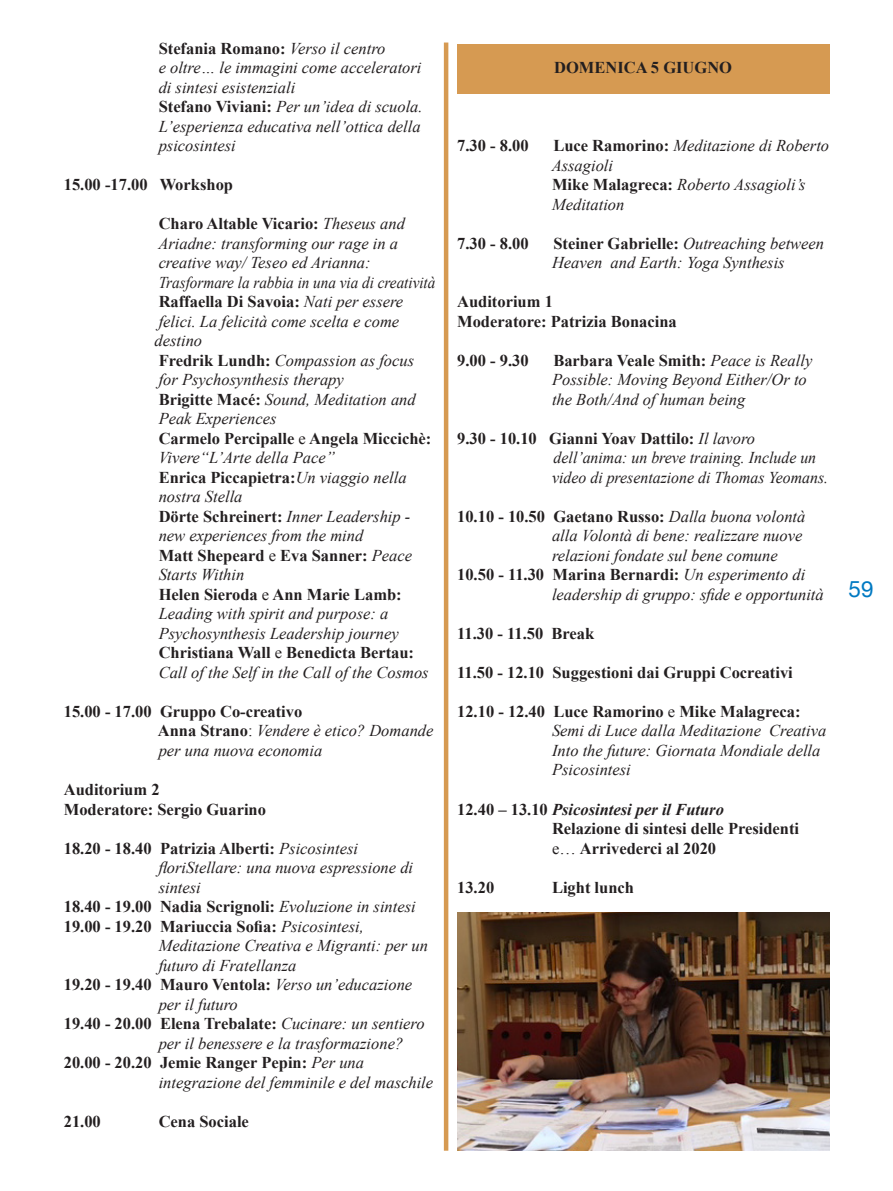
<style>
.page{position:relative;width:893px;height:1191px;background:#fff}
.page>*{position:absolute;margin:0;border:0;box-sizing:border-box;transform-origin:0 0}
.t1{font:22.5px "Helvetica Neue";color:#0079c2}
._1-articoloPSICOSINT{font:italic 16.5px/19.5px "Times New Roman";color:#231f20}
._1-articoloPSICOSINT-2{font:700 16.5px "Times New Roman";color:#231f20}
._1-articoloPSICOSINT-3{font:italic 16.5px "Times New Roman";color:#231f20;scale:.96 1}
._1-articoloPSICOSINT-4{font:italic 16.5px "Times New Roman";color:#231f20;scale:.92 1}
._1-articoloPSICOSINT-5{font:italic 700 16.5px "Times New Roman";color:#231f20}
.s1{font-weight:400;font-style:italic}
.s2{font-weight:700;font-style:normal}
.s3{font-weight:400}
.s4{font-style:normal}
</style>
<div class="page">
<div style="left:457px;top:44px;width:372px;height:50px;background:#d69a52"></div>
<hr style="left:444px;top:43px;width:4px;height:1107px;background:#d69a52">
<img style="left:457px;top:912px;width:372px;height:238px">
<p class="_1-articoloPSICOSINT-2" style="left:159px;top:37px;width:228px">Stefania Romano: <span class="s1">Verso il centro</span></p>
<p class="_1-articoloPSICOSINT" style="left:159px;top:58px;width:264px">e oltre… le immagini come acceleratori</p>
<p class="_1-articoloPSICOSINT" style="left:159px;top:77px;width:138px">di sintesi esistenziali</p>
<p class="_1-articoloPSICOSINT" style="left:159px;top:97px;width:265px"><span class="s2">Stefano Viviani:</span> Per un’idea di scuola.</p>
<p class="_1-articoloPSICOSINT" style="left:159px;top:116px;width:263px">L’esperienza educativa nell’ottica della</p>
<p class="_1-articoloPSICOSINT" style="left:159px;top:136px;width:79px">psicosintesi</p>
<p class="_1-articoloPSICOSINT-2" style="left:64px;top:173px;width:171px">15.00 -17.00 Workshop</p>
<p class="_1-articoloPSICOSINT-2" style="left:159px;top:212px;width:248px">Charo Altable Vicario: <span class="s1">Theseus and</span></p>
<p class="_1-articoloPSICOSINT" style="left:158px;top:233px;width:241px">Ariadne: transforming our rage in a</p>
<p class="_1-articoloPSICOSINT" style="left:159px;top:253px;width:214px">creative way/ Teseo ed Arianna:</p>
<p class="_1-articoloPSICOSINT-4" style="left:159px;top:271px;width:302px">Trasformare la rabbia in una via di creatività</p>
<p class="_1-articoloPSICOSINT-2" style="left:159px;top:290px;width:246px">Raffaella Di Savoia: <span class="s1">Nati per essere</span></p>
<p class="_1-articoloPSICOSINT" style="left:159px;top:311px;width:242px">felici. La felicità come scelta e come</p>
<p class="_1-articoloPSICOSINT" style="left:155px;top:331px;width:49px">destino</p>
<p class="_1-articoloPSICOSINT" style="left:159px;top:350px;width:257px"><span class="s2">Fredrik Lundh:</span> Compassion as focus</p>
<p class="_1-articoloPSICOSINT" style="left:159px;top:370px;width:187px">for Psychosynthesis therapy</p>
<p class="_1-articoloPSICOSINT" style="left:159px;top:389px;width:259px"><span class="s2">Brigitte Macé:</span> Sound, Meditation and</p>
<p class="_1-articoloPSICOSINT" style="left:159px;top:409px;width:119px">Peak Experiences</p>
<p class="_1-articoloPSICOSINT-2" style="left:159px;top:427px;width:274px">Carmelo Percipalle <span class="s3">e</span> Angela Miccichè:</p>
<p class="_1-articoloPSICOSINT" style="left:159px;top:448px;width:178px">Vivere“L’Arte della Pace”</p>
<p class="_1-articoloPSICOSINT-2" style="left:159px;top:466px;width:249px">Enrica Piccapietra:<span class="s1">Un viaggio nella</span></p>
<p class="_1-articoloPSICOSINT" style="left:159px;top:487px;width:85px">nostra Stella</p>
<p class="_1-articoloPSICOSINT-2" style="left:159px;top:505px;width:253px">Dörte Schreinert: <span class="s1">Inner Leadership -</span></p>
<p class="_1-articoloPSICOSINT" style="left:159px;top:526px;width:206px">new experiences from the mind</p>
<p class="_1-articoloPSICOSINT-2" style="left:159px;top:544px;width:255px">Matt Shepeard <span class="s3">e</span> Eva Sanner: <span class="s1">Peace</span></p>
<p class="_1-articoloPSICOSINT" style="left:159px;top:565px;width:87px">Starts Within</p>
<p class="_1-articoloPSICOSINT-2" style="left:159px;top:583px;width:245px">Helen Sieroda <span class="s3">e</span> Ann Marie Lamb:</p>
<p class="_1-articoloPSICOSINT" style="left:159px;top:604px;width:231px">Leading with spirit and purpose: a</p>
<p class="_1-articoloPSICOSINT" style="left:159px;top:623px;width:242px">Psychosynthesis Leadership journey</p>
<p class="_1-articoloPSICOSINT-2" style="left:159px;top:641px;width:257px">Christiana Wall <span class="s3">e</span> Benedicta Bertau:</p>
<p class="_1-articoloPSICOSINT" style="left:159px;top:662px;width:271px">Call of the Self in the Call of the Cosmos</p>
<p class="_1-articoloPSICOSINT-2" style="left:64px;top:700px;width:240px">15.00 - 17.00 Gruppo Co-creativo</p>
<p class="_1-articoloPSICOSINT" style="left:158px;top:721px;width:277px"><span class="s2">Anna Strano</span><span class="s4">:</span> Vendere è etico? Domande</p>
<p class="_1-articoloPSICOSINT" style="left:159px;top:740px;width:165px">per una nuova economia</p>
<p class="_1-articoloPSICOSINT-2" style="left:64px;top:778px;width:97px">Auditorium 2</p>
<p class="_1-articoloPSICOSINT-2" style="left:64px;top:797px;width:204px">Moderatore: Sergio Guarino</p>
<p class="_1-articoloPSICOSINT-2" style="left:64px;top:836px;width:296px">18.20 - 18.40 Patrizia Alberti: <span class="s1">Psicosintesi</span></p>
<p class="_1-articoloPSICOSINT" style="left:159px;top:857px;width:256px">floriStellare: una nuova espressione di</p>
<p class="_1-articoloPSICOSINT" style="left:159px;top:877px;width:44px">sintesi</p>
<p class="_1-articoloPSICOSINT-2" style="left:64px;top:895px;width:354px">18.40 - 19.00 Nadia Scrignoli: <span class="s1">Evoluzione in sintesi</span></p>
<p class="_1-articoloPSICOSINT-2" style="left:64px;top:914px;width:302px">19.00 - 19.20 Mariuccia Sofia: <span class="s1">Psicosintesi,</span></p>
<p class="_1-articoloPSICOSINT" style="left:159px;top:935px;width:271px">Meditazione Creativa e Migranti: per un</p>
<p class="_1-articoloPSICOSINT" style="left:159px;top:955px;width:139px">futuro di Fratellanza</p>
<p class="_1-articoloPSICOSINT-2" style="left:64px;top:973px;width:350px">19.20 - 19.40 Mauro Ventola: <span class="s1">Verso un’educazione</span></p>
<p class="_1-articoloPSICOSINT" style="left:159px;top:994px;width:81px">per il futuro</p>
<p class="_1-articoloPSICOSINT-2" style="left:64px;top:1012px;width:362px">19.40 - 20.00 Elena Trebalate: <span class="s1">Cucinare: un sentiero</span></p>
<p class="_1-articoloPSICOSINT" style="left:159px;top:1033px;width:246px">per il benessere e la trasformazione?</p>
<p class="_1-articoloPSICOSINT-2" style="left:64px;top:1051px;width:302px">20.00 - 20.20 Jemie Ranger Pepin: <span class="s1">Per una</span></p>
<p class="_1-articoloPSICOSINT" style="left:159px;top:1072px;width:276px">integrazione del femminile e del maschile</p>
<p class="_1-articoloPSICOSINT-2" style="left:64px;top:1109px;width:39px">21.00</p>
<p class="_1-articoloPSICOSINT-2" style="left:159px;top:1109px;width:92px">Cena Sociale</p>
<p class="_1-articoloPSICOSINT-2" style="left:554px;top:56px;width:179px">DOMENICA 5 GIUGNO</p>
<p class="_1-articoloPSICOSINT-2" style="left:457px;top:134px;width:73px">7.30 - 8.00</p>
<p class="_1-articoloPSICOSINT" style="left:553px;top:136px;width:277px"><span class="s2">Luce Ramorino:</span> Meditazione di Roberto</p>
<p class="_1-articoloPSICOSINT" style="left:552px;top:155px;width:63px">Assagioli</p>
<p class="_1-articoloPSICOSINT" style="left:552px;top:175px;width:255px"><span class="s2">Mike Malagreca:</span> Roberto Assagioli’s</p>
<p class="_1-articoloPSICOSINT" style="left:552px;top:194px;width:74px">Meditation</p>
<p class="_1-articoloPSICOSINT-2" style="left:457px;top:232px;width:73px">7.30 - 8.00</p>
<p class="_1-articoloPSICOSINT" style="left:553px;top:233px;width:272px"><span class="s2">Steiner Gabrielle:</span> Outreaching between</p>
<p class="_1-articoloPSICOSINT" style="left:552px;top:253px;width:234px">Heaven and Earth: Yoga Synthesis</p>
<p class="_1-articoloPSICOSINT-2" style="left:457px;top:290px;width:97px">Auditorium 1</p>
<p class="_1-articoloPSICOSINT-2" style="left:457px;top:310px;width:221px">Moderatore: Patrizia Bonacina</p>
<p class="_1-articoloPSICOSINT-2" style="left:457px;top:349px;width:73px">9.00 - 9.30</p>
<p class="_1-articoloPSICOSINT-2" style="left:553px;top:349px;width:260px">Barbara Veale Smith: <span class="s1">Peace is Really</span></p>
<p class="_1-articoloPSICOSINT" style="left:552px;top:370px;width:256px">Possible: Moving Beyond Either/Or to</p>
<p class="_1-articoloPSICOSINT" style="left:552px;top:389px;width:195px">the Both/And of human being</p>
<p class="_1-articoloPSICOSINT-2" style="left:457px;top:427px;width:300px">9.30 - 10.10 Gianni Yoav Dattilo: <span class="s1">Il lavoro</span></p>
<p class="_1-articoloPSICOSINT-3" style="left:554px;top:446px;width:275px">dell’anima: un breve training. Include un</p>
<p class="_1-articoloPSICOSINT-3" style="left:552px;top:466px;width:289px">video di presentazione di Thomas Yeomans.</p>
<p class="_1-articoloPSICOSINT-2" style="left:457px;top:505px;width:350px">10.10 - 10.50 Gaetano Russo: <span class="s1">Dalla buona volontà</span></p>
<p class="_1-articoloPSICOSINT" style="left:552px;top:526px;width:252px">alla Volontà di bene: realizzare nuove</p>
<p class="_1-articoloPSICOSINT" style="left:457px;top:545px;width:350px;text-indent:95px">relazioni fondate sul bene comune<br><span class="s2">10.50 - 11.30 Marina Bernardi:</span> Un esperimento di</p>
<p class="_1-articoloPSICOSINT" style="left:552px;top:584px;width:273px">leadership di gruppo: sfide e opportunità</p>
<p class="_1-articoloPSICOSINT-2" style="left:457px;top:622px;width:139px">11.30 - 11.50 Break</p>
<p class="_1-articoloPSICOSINT-2" style="left:457px;top:661px;width:337px">11.50 - 12.10 Suggestioni dai Gruppi Cocreativi</p>
<p class="_1-articoloPSICOSINT-2" style="left:457px;top:700px;width:345px">12.10 - 12.40 Luce Ramorino <span class="s3">e</span> Mike Malagreca:</p>
<p class="_1-articoloPSICOSINT" style="left:552px;top:721px;width:276px">Semi di Luce dalla Meditazione Creativa</p>
<p class="_1-articoloPSICOSINT" style="left:552px;top:740px;width:270px">Into the future: Giornata Mondiale della</p>
<p class="_1-articoloPSICOSINT" style="left:552px;top:760px;width:80px">Psicosintesi</p>
<p class="_1-articoloPSICOSINT-5" style="left:457px;top:797px;width:268px"><span class="s4">12.40 – 13.10</span> Psicosintesi per il Futuro</p>
<p class="_1-articoloPSICOSINT-2" style="left:552px;top:817px;width:249px">Relazione di sintesi delle Presidenti</p>
<p class="_1-articoloPSICOSINT-2" style="left:552px;top:836px;width:166px"><span class="s3">e…</span> Arrivederci al 2020</p>
<p class="_1-articoloPSICOSINT-2" style="left:457px;top:875px;width:39px">13.20</p>
<p class="_1-articoloPSICOSINT-2" style="left:552px;top:875px;width:84px">Light lunch</p>
<h1 class="t1" style="left:849px;top:573px;width:27px">59</h1>
</div>
